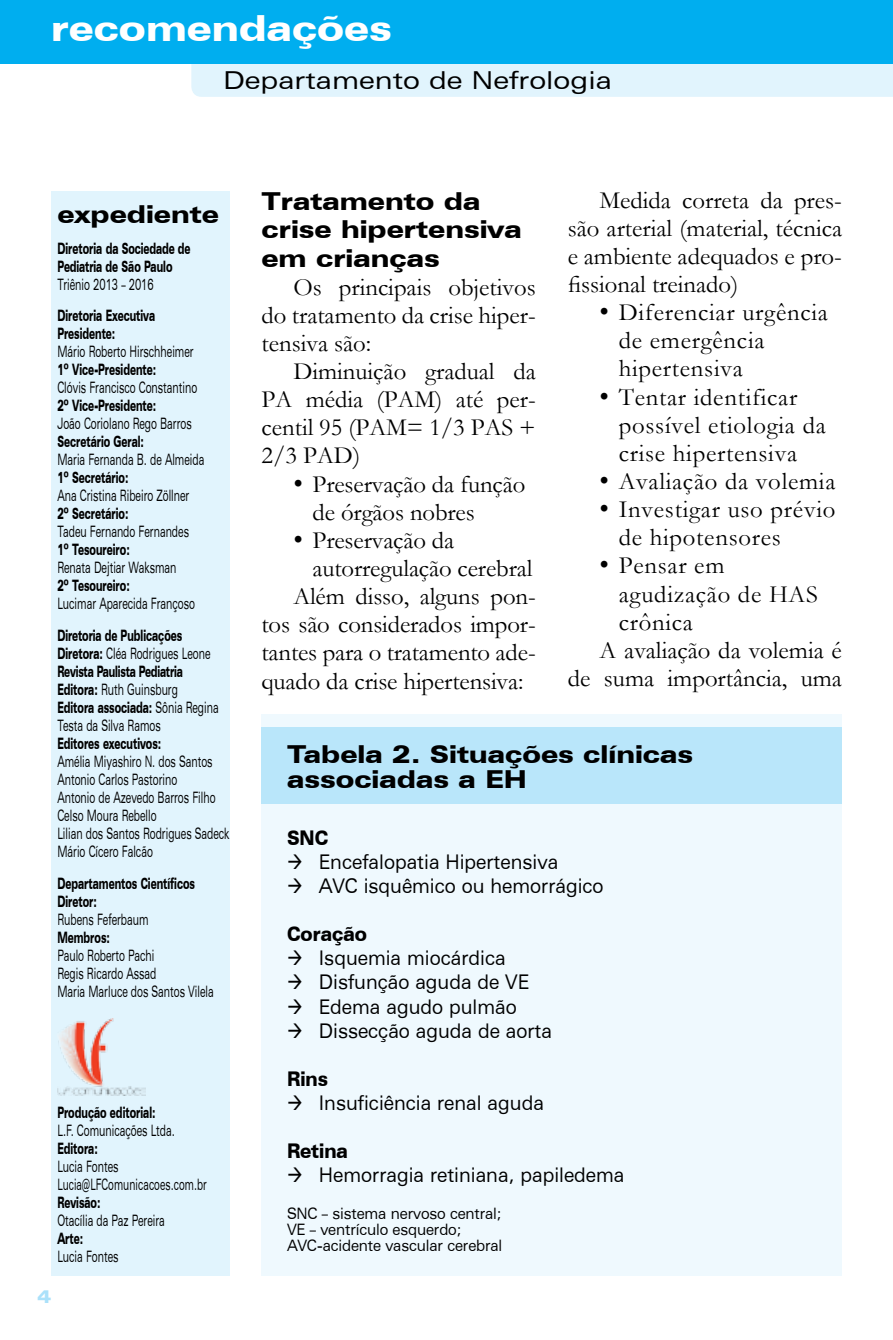
<style>
.page{position:relative;width:893px;height:1340px;background:#fff}
.page>*{position:absolute;margin:0;border:0;box-sizing:border-box;transform-origin:0 0}
.t1{font:900 expanded 36px "Zurich BT";color:#fff}
.t2{font:24.75px/28.1px "Garamond";color:#000;text-align:justify}
.t3{font:24.75px/28.1px "Garamond";letter-spacing:.03em;color:#000}
.t4{font:900 expanded 24.75px/28.1px "Zurich BT";color:#000}
.t5{font:expanded 24.75px "Zurich BT";color:#000}
.t6{font:expanded 20.25px/24.1px "Zurich BT";color:#000;scale:.8 1}
.t7{font:900 expanded 20.25px "Zurich BT";color:#000;scale:.8 1}
.t8{font:900 expanded 18px "Zurich BT";color:#abe1fa}
.t9{font:expanded 15.75px/18px "Zurich BT";color:#000;scale:.55 1}
.t10{font:900 expanded 15.75px/18px "Zurich BT";color:#000;scale:.55 1}
.t11{font:expanded 15.75px/15.8px "Zurich BT";color:#000;scale:.8 1}
.s1{font-weight:400}
.s2{font-family:"Times New Roman";font-size:27px}
</style>
<div class="page">
<div style="left:191px;top:64px;width:702px;height:33px;background:#e1f4fd"></div>
<div style="left:0;top:0;width:893px;height:64px;background:#00aeef"></div>
<div style="left:51px;top:191px;width:179px;height:1085px;background:#e1f4fd"></div>
<img style="left:57px;top:1018px;width:88px;height:77px">
<div style="left:261px;top:714px;width:581px;height:562px;background:#eff9fe"></div>
<div style="left:261px;top:727px;width:581px;height:77px;background:#b9e6fa"></div>
<h1 class="t1" style="left:51px;top:7px;width:342px">recomendações</h1>
<h2 class="t5" style="left:223px;top:66px;width:390px">Departamento de Nefrologia</h2>
<h2 class="t4" style="left:57px;top:200px;width:163px">expediente</h2>
<p class="t10" style="left:57px;top:239px;width:243px">Diretoria da Sociedade de<br>Pediatria de São Paulo</p>
<p class="t9" style="left:57px;top:275px;width:177px">Triênio 2013 – 2016</p>
<p class="t10" style="left:57px;top:307px;width:179px">Diretoria Executiva<br>Presidente:</p>
<p class="t9" style="left:57px;top:343px;width:249px">Mário Roberto Hirschheimer</p>
<p class="t10" style="left:57px;top:361px;width:181px">1º Vice-Presidente:</p>
<p class="t9" style="left:57px;top:379px;width:256px">Clóvis Francisco Constantino</p>
<p class="t10" style="left:57px;top:397px;width:181px">2º Vice-Presidente:</p>
<p class="t9" style="left:57px;top:415px;width:246px">João Coriolano Rego Barros</p>
<p class="t10" style="left:57px;top:433px;width:159px">Secretário Geral:</p>
<p class="t9" style="left:57px;top:451px;width:269px">Maria Fernanda B. de Almeida</p>
<p class="t10" style="left:57px;top:469px;width:131px">1º Secretário:</p>
<p class="t9" style="left:57px;top:487px;width:242px">Ana Cristina Ribeiro Zöllner</p>
<p class="t10" style="left:57px;top:505px;width:131px">2º Secretário:</p>
<p class="t9" style="left:57px;top:523px;width:241px">Tadeu Fernando Fernandes</p>
<p class="t10" style="left:57px;top:541px;width:133px">1º Tesoureiro:</p>
<p class="t9" style="left:57px;top:559px;width:218px">Renata Dejtiar Waksman</p>
<p class="t10" style="left:57px;top:577px;width:133px">2º Tesoureiro:</p>
<p class="t9" style="left:57px;top:595px;width:252px">Lucimar Aparecida Françoso</p>
<p class="t10" style="left:57px;top:626px;width:295px">Diretoria de Publicações<br>Diretora: <span class="s1">Cléa Rodrigues Leone<br></span>Revista Paulista Pediatria<br>Editora: <span class="s1">Ruth Guinsburg<br></span>Editora associada: <span class="s1">Sônia Regina<br>Testa da Silva Ramos</span></p>
<p class="t10" style="left:57px;top:734px;width:191px">Editores executivos:</p>
<p class="t9" style="left:57px;top:752px;width:314px">Amélia Miyashiro N. dos Santos<br>Antonio Carlos Pastorino<br>Antonio de Azevedo Barros Filho<br>Celso Moura Rebello<br>Lilian dos Santos Rodrigues Sadeck<br>Mário Cícero Falcão</p>
<p class="t10" style="left:57px;top:874px;width:252px">Departamentos Científicos<br>Diretor:</p>
<p class="t9" style="left:57px;top:910px;width:167px">Rubens Feferbaum</p>
<p class="t10" style="left:57px;top:928px;width:97px">Membros:</p>
<p class="t9" style="left:57px;top:946px;width:286px">Paulo Roberto Pachi<br>Regis Ricardo Assad<br>Maria Marluce dos Santos Vilela</p>
<p class="t10" style="left:57px;top:1103px;width:180px">Produção editorial:</p>
<p class="t9" style="left:57px;top:1121px;width:215px">L.F. Comunicações Ltda.</p>
<p class="t10" style="left:57px;top:1139px;width:75px">Editora:</p>
<p class="t9" style="left:57px;top:1157px;width:273px">Lucia Fontes<br>Lucia@LFComunicacoes.com.br</p>
<p class="t10" style="left:57px;top:1193px;width:80px">Revisão:</p>
<p class="t9" style="left:57px;top:1211px;width:197px">Otacília da Paz Pereira</p>
<p class="t10" style="left:57px;top:1229px;width:49px">Arte:</p>
<p class="t9" style="left:57px;top:1247px;width:113px">Lucia Fontes</p>
<p class="t8" style="left:37px;top:1285px;width:15px">4</p>
<h2 class="t4" style="left:261px;top:187px;width:262px">Tratamento da crise hipertensiva em crianças</h2>
<h2 class="t2" style="left:261px;top:272px;width:276px;text-indent:32px">Os principais objetivos do tratamento da crise hiper&shy;tensiva são:</h2>
<h2 class="t2" style="left:261px;top:356px;width:276px;text-indent:32px">Diminuição gradual da PA média (PAM) até per&shy;centil 95 (PAM= 1/3 PAS + 2/3 PAD)</h2>
<h2 class="t2" style="left:313px;top:469px;width:214px;text-indent:-19px"><span class="s2">•</span> Preservação da função de órgãos nobres</h2>
<h2 class="t2" style="left:293px;top:525px;width:162px"><span class="s2">•</span> Preservação da</h2>
<h2 class="t2" style="left:313px;top:553px;width:221px">autorregulação cerebral</h2>
<h2 class="t2" style="left:293px;top:581px;width:244px">Além disso, alguns pon-</h2>
<h2 class="t2" style="left:262px;top:610px;width:276px">tos são considerados impor-</h2>
<h2 class="t2" style="left:262px;top:638px;width:276px">tantes para o tratamento ade-</h2>
<h2 class="t2" style="left:262px;top:666px;width:263px">quado da crise hipertensiva:</h2>
<h2 class="t2" style="left:568px;top:185px;width:276px;text-indent:32px">Medida correta da pres&shy;são arterial (material, técnica e ambiente adequados e pro&shy;fissional treinado)</h2>
<h2 class="t3" style="left:619px;top:298px;width:211px;text-indent:-19px"><span class="s2">•</span> Diferenciar urgência de emergência hipertensiva</h2>
<h2 class="t3" style="left:619px;top:382px;width:209px;text-indent:-19px"><span class="s2">•</span> Tentar identificar possível etiologia da crise hipertensiva</h2>
<h2 class="t3" style="left:600px;top:466px;width:237px"><span class="s2">•</span> Avaliação da volemia</h2>
<h2 class="t3" style="left:619px;top:494px;width:218px;text-indent:-19px"><span class="s2">•</span> Investigar uso prévio de hipotensores</h2>
<h2 class="t3" style="left:600px;top:551px;width:126px"><span class="s2">•</span> Pensar em</h2>
<h2 class="t3" style="left:619px;top:579px;width:201px">agudização de HAS</h2>
<h2 class="t3" style="left:619px;top:607px;width:76px">crônica</h2>
<h2 class="t2" style="left:600px;top:635px;width:244px">A avaliação da volemia é</h2>
<h2 class="t2" style="left:568px;top:663px;width:276px">de suma importância, uma</h2>
<h2 class="t4" style="left:287px;top:741px;width:408px;line-height:24.8px">Tabela 2. Situações clínicas associadas a EH</h2>
<p class="t7" style="left:287px;top:825px;width:53px">SNC</p>
<p class="t6" style="left:319px;top:849px;width:357px">Encefalopatia Hipertensiva<br>AVC isquêmico ou hemorrágico</p>
<p class="t7" style="left:287px;top:922px;width:102px">Coração</p>
<p class="t6" style="left:319px;top:946px;width:293px">Isquemia miocárdica<br>Disfunção aguda de VE<br>Edema agudo pulmão<br>Dissecção aguda de aorta</p>
<p class="t7" style="left:287px;top:1066px;width:53px">Rins</p>
<p class="t6" style="left:319px;top:1090px;width:283px">Insuficiência renal aguda</p>
<p class="t7" style="left:287px;top:1138px;width:78px">Retina</p>
<p class="t6" style="left:319px;top:1162px;width:383px">Hemorragia retiniana, papiledema</p>
<p class="t11" style="left:287px;top:1205px;width:271px">SNC – sistema nervoso central;<br>VE – ventrículo esquerdo;<br>AVC-acidente vascular cerebral</p>
</div>
